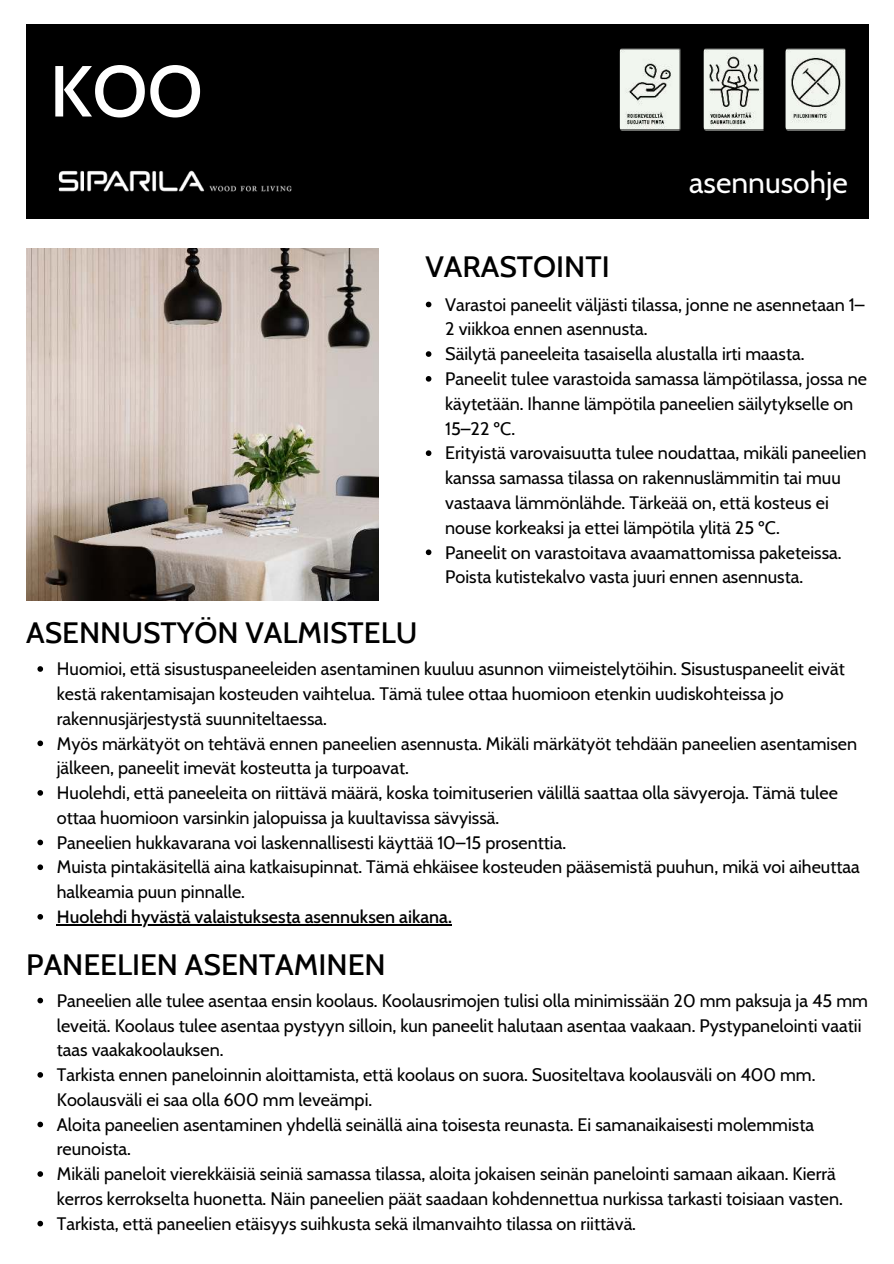
<style>
.page{position:relative;width:894px;height:1264px;background:#fff}
.page>*{position:absolute;margin:0;border:0;box-sizing:border-box;transform-origin:0 0}
.t1{font:500 72px "Cabin";color:#fff}
.t2{font:500 30px "Cabin";color:#000}
.t3{font:30px "Cabin";color:#fff}
.t4{font:18px/24.8px "Cabin";color:#000}
.t5{font:500 18px "Cabin";color:#000}
</style>
<div class="page">
<div style="left:26px;top:24px;width:842px;height:195px;background:#000"></div>
<img style="left:26px;top:248px;width:352px;height:352px">
<svg style="left:785px;top:48px;width:61px;height:82px;background:#d3d7d0"></svg>
<svg style="left:703px;top:48px;width:61px;height:82px;background:#c8ccc6"></svg>
<svg style="left:619px;top:48px;width:61px;height:82px;background:#d4d8d1"></svg>
<img style="left:58px;top:170px;width:234px;height:22px">
<svg style="left:425px;top:302px;width:6px;height:5px"></svg>
<svg style="left:425px;top:351px;width:6px;height:6px"></svg>
<svg style="left:425px;top:376px;width:6px;height:5px"></svg>
<svg style="left:425px;top:450px;width:6px;height:6px"></svg>
<svg style="left:425px;top:549px;width:6px;height:6px"></svg>
<svg style="left:37px;top:666px;width:6px;height:5px"></svg>
<svg style="left:37px;top:740px;width:6px;height:6px"></svg>
<svg style="left:37px;top:790px;width:6px;height:5px"></svg>
<svg style="left:37px;top:839px;width:6px;height:6px"></svg>
<svg style="left:37px;top:864px;width:6px;height:6px"></svg>
<svg style="left:37px;top:914px;width:6px;height:5px"></svg>
<hr style="left:57px;top:924px;width:394px;height:1px;background:#000">
<svg style="left:37px;top:997px;width:6px;height:6px"></svg>
<svg style="left:37px;top:1072px;width:6px;height:5px"></svg>
<svg style="left:37px;top:1121px;width:6px;height:6px"></svg>
<svg style="left:37px;top:1171px;width:6px;height:5px"></svg>
<svg style="left:37px;top:1220px;width:6px;height:6px"></svg>
<h1 class="t1" style="left:50px;top:34px;width:155px">KOO</h1>
<h2 class="t3" style="left:689px;top:159px;width:160px">asennusohje</h2>
<h2 class="t2" style="left:425px;top:242px;width:186px">VARASTOINTI</h2>
<p class="t4" style="left:445px;top:291px;width:423px">Varastoi paneelit väljästi tilassa, jonne ne asennetaan 1– 2 viikkoa ennen asennusta.<br>Säilytä paneeleita tasaisella alustalla irti maasta.<br>Paneelit tulee varastoida samassa lämpötilassa, jossa ne käytetään. Ihanne lämpötila paneelien säilytykselle on 15–22 ºC.<br>Erityistä varovaisuutta tulee noudattaa, mikäli paneelien kanssa samassa tilassa on rakennuslämmitin tai muu vastaava lämmönlähde. Tärkeää on, että kosteus ei nouse korkeaksi ja ettei lämpötila ylitä 25 ºC.<br>Paneelit on varastoitava avaamattomissa paketeissa.<br>Poista kutistekalvo vasta juuri ennen asennusta.</p>
<h2 class="t2" style="left:26px;top:608px;width:392px">ASENNUSTYÖN VALMISTELU</h2>
<p class="t4" style="left:57px;top:655px;width:804px">Huomioi, että sisustuspaneeleiden asentaminen kuuluu asunnon viimeistelytöihin. Sisustuspaneelit eivät kestä rakentamisajan kosteuden vaihtelua. Tämä tulee ottaa huomioon etenkin uudiskohteissa jo rakennusjärjestystä suunniteltaessa.<br>Myös märkätyöt on tehtävä ennen paneelien asennusta. Mikäli märkätyöt tehdään paneelien asentamisen jälkeen, paneelit imevät kosteutta ja turpoavat.<br>Huolehdi, että paneeleita on riittävä määrä, koska toimituserien välillä saattaa olla sävyeroja. Tämä tulee ottaa huomioon varsinkin jalopuissa ja kuultavissa sävyissä.<br>Paneelien hukkavarana voi laskennallisesti käyttää 10–15 prosenttia.<br>Muista pintakäsitellä aina katkaisupinnat. Tämä ehkäisee kosteuden pääsemistä puuhun, mikä voi aiheuttaa halkeamia puun pinnalle.</p>
<p class="t5" style="left:57px;top:902px;width:396px">Huolehdi hyvästä valaistuksesta asennuksen aikana.</p>
<h2 class="t2" style="left:26px;top:940px;width:361px">PANEELIEN ASENTAMINEN</h2>
<p class="t4" style="left:57px;top:986px;width:812px">Paneelien alle tulee asentaa ensin koolaus. Koolausrimojen tulisi olla minimissään 20 mm paksuja ja 45 mm leveitä. Koolaus tulee asentaa pystyyn silloin, kun paneelit halutaan asentaa vaakaan. Pystypanelointi vaatii taas vaakakoolauksen.<br>Tarkista ennen paneloinnin aloittamista, että koolaus on suora. Suositeltava koolausväli on 400 mm.<br>Koolausväli ei saa olla 600 mm leveämpi.<br>Aloita paneelien asentaminen yhdellä seinällä aina toisesta reunasta. Ei samanaikaisesti molemmista reunoista.<br>Mikäli paneloit vierekkäisiä seiniä samassa tilassa, aloita jokaisen seinän panelointi samaan aikaan. Kierrä kerros kerrokselta huonetta. Näin paneelien päät saadaan kohdennettua nurkissa tarkasti toisiaan vasten.<br>Tarkista, että paneelien etäisyys suihkusta sekä ilmanvaihto tilassa on riittävä.</p>
</div>
